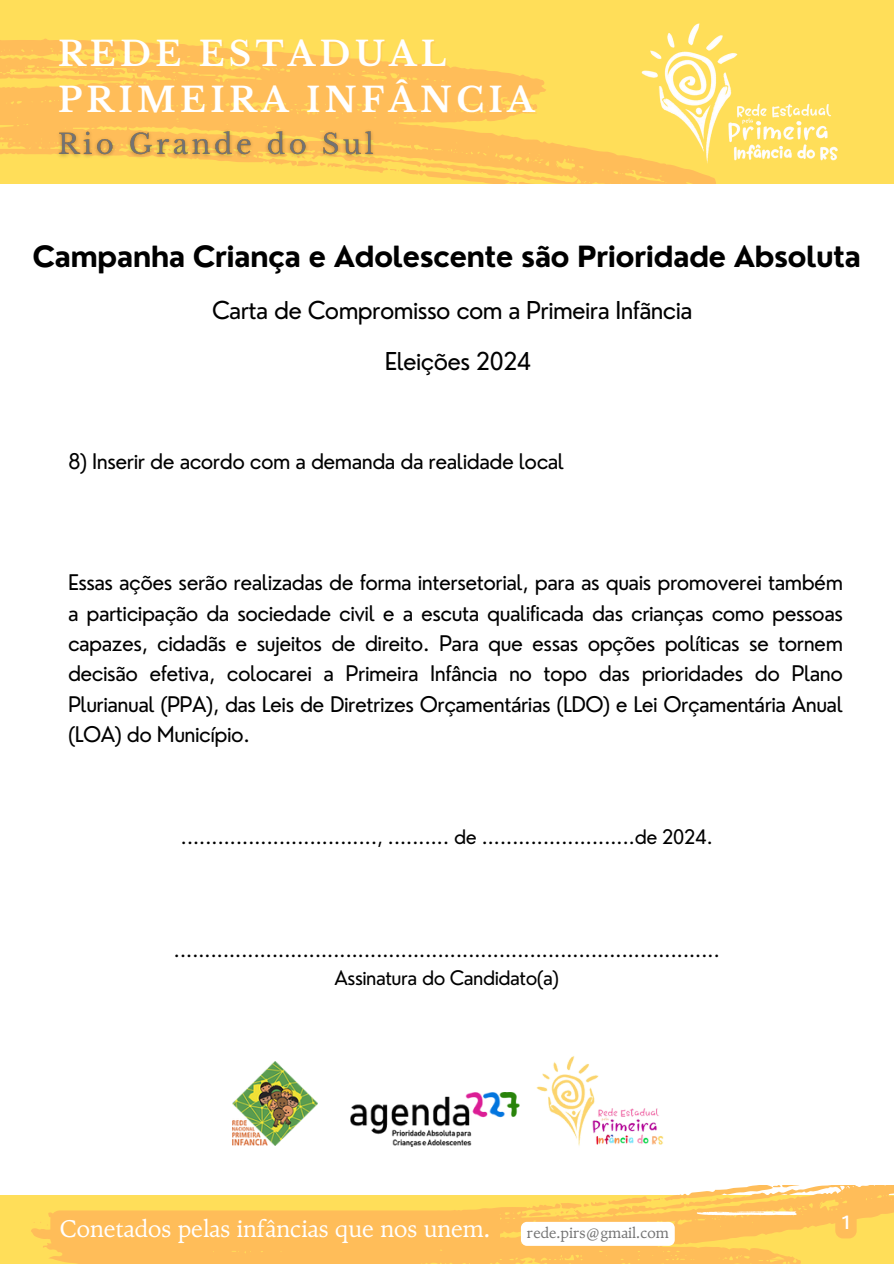
<style>
.page{position:relative;width:894px;height:1264px;background:#fff}
.page>*{position:absolute;margin:0;border:0;box-sizing:border-box;transform-origin:0 0}
.t1{font:700 33.75px "Libre Baskerville";letter-spacing:.13em;color:#fff}
.t2{font:700 28.5px "Nourd";letter-spacing:-.025em;color:#000}
.t3{font:24px "Nourd";letter-spacing:-.025em;color:#000}
.t4{font:24px "TY Serif";color:#fff}
.t5{font:21px/30.3px "Nourd";letter-spacing:-.025em;color:#000;text-align:justify}
.t6{font:19.5px/28.2px "Nourd";letter-spacing:-.025em;color:#000;text-align:center}
.t7{font:18px "Heading Now 74";color:#fff}
.t8{font:15px "TY Serif";color:#737373}
</style>
<div class="page">
<svg style="left:0;top:1185px;width:893px;height:78px"></svg>
<svg style="left:696px;top:1211px;width:100px;height:4px"></svg>
<div style="left:0;top:0;width:893px;height:184px;background:#ffde59"></div>
<svg style="left:0;top:38px;width:716px;height:145px;fill:#ffbd59"></svg>
<img style="left:639px;top:23px;width:199px;height:142px">
<img style="left:233px;top:1061px;width:84px;height:84px">
<img style="left:350px;top:1092px;width:161px;height:54px">
<img style="left:511px;top:1056px;width:153px;height:90px">
<div style="left:50px;top:1210px;width:450px;height:38px;background:#ffbd59"></div>
<svg style="left:520px;top:1221px;width:154px;height:24px"></svg>
<img style="left:52px;top:123px;width:328px;height:40px">
<div style="left:835px;top:1207px;width:21px;height:31px;background:#ffbd59;border-radius:8px"></div>
<h5 class="t1" style="left:58px;top:33px;width:389px">REDE ESTADUAL</h5>
<h5 class="t1" style="left:58px;top:80px;width:478px">PRIMEIRA INFÂNCIA</h5>
<p class="t2" style="left:33px;top:239px;width:829px">Campanha Criança e Adolescente são Prioridade Absoluta</p>
<h4 class="t3" style="left:212px;top:295px;width:481px">Carta de Compromisso com a Primeira Infãncia</h4>
<p class="t3" style="left:385px;top:346px;width:148px">Eleições 2024</p>
<p class="t5" style="left:68px;top:446px;width:497px">8) Inserir de acordo com a demanda da realidade local</p>
<p class="t5" style="left:68px;top:567px;width:776px">Essas ações serão realizadas de forma intersetorial, para as quais promoverei também a participação da sociedade civil e a escuta qualificada das crianças como pessoas capazes, cidadãs e sujeitos de direito. Para que essas opções políticas se tornem decisão efetiva, colocarei a Primeira Infância no topo das prioridades do Plano Plurianual (PPA), das Leis de Diretrizes Orçamentárias (LDO) e Lei Orçamentária Anual (LOA) do Município.</p>
<h4 class="t6" style="left:180px;top:822px;width:533px">................................, .......... de .........................de 2024.</h4>
<p class="t6" style="left:174px;top:935px;width:547px">.........................................................................................<br>Assinatura do Candidato(a)</p>
<h4 class="t4" style="left:60px;top:1213px;width:432px">Conetados pelas infâncias que nos unem.</h4>
<h5 class="t8" style="left:526px;top:1224px;width:143px">rede.pirs@gmail.com</h5>
<h5 class="t7" style="left:842px;top:1210px;width:9px">1</h5>
</div>
